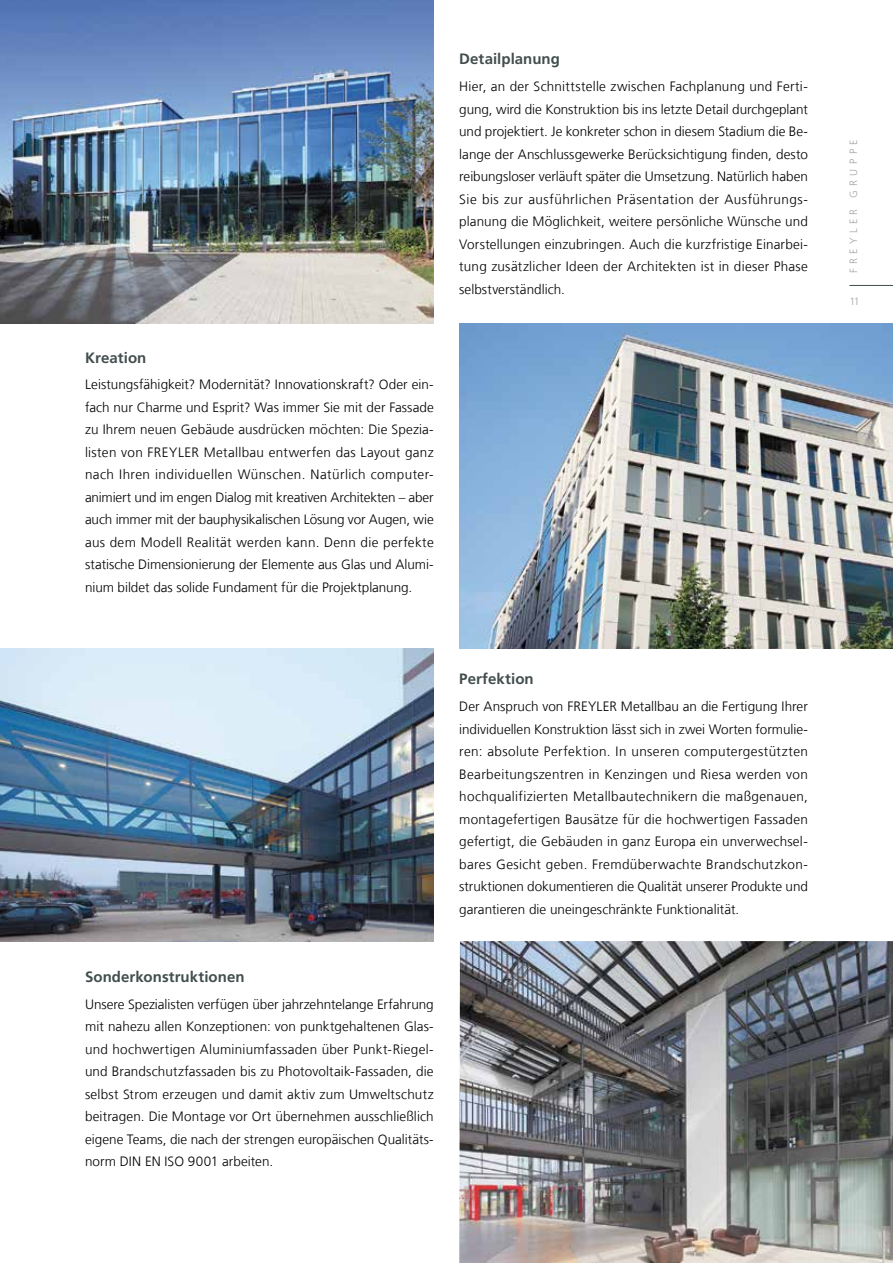
<style>
.page{position:relative;width:893px;height:1263px;background:#fff}
.page>*{position:absolute;margin:0;border:0;box-sizing:border-box;transform-origin:0 0}
.t1{font:700 15px "Frutiger LT Com";letter-spacing:.005em;color:#424e4e}
.t2{font:300 13.5px/22.5px "Frutiger LT Com";color:#000;text-align:justify}
.t3{font:300 10.5px "Frutiger LT Com";letter-spacing:.42em;color:#a1a7a7}
</style>
<div class="page">
<hr style="left:849px;top:285px;width:44px;height:1px;background:#424e4e">
<img style="left:0;top:0;width:1px;height:939px">
<img style="left:459px;top:941px;width:434px;height:322px">
<img style="left:1px;top:0;width:433px;height:324px">
<img style="left:0;top:649px;width:434px;height:292px">
<img style="left:459px;top:324px;width:434px;height:325px">
<p class="t1" style="left:85px;top:348px;width:63px">Kreation</p>
<p class="t2" style="left:85px;top:373px;width:350px">Leistungsfähigkeit? Modernität? Innovationskraft? Oder ein&shy;fach nur Charme und Esprit? Was immer Sie mit der Fassade zu Ihrem neuen Gebäude ausdrücken möchten: Die Spezia&shy;listen von FREYLER Metallbau entwerfen das Layout ganz nach Ihren individuellen Wünschen. Natürlich computer&shy;animiert und im engen Dialog mit kreativen Architekten – aber auch immer mit der bauphysikalischen Lösung vor Augen, wie aus dem Modell Realität werden kann. Denn die perfekte statische Dimensionierung der Elemente aus Glas und Alumi&shy;nium bildet das solide Fundament für die Projektplanung.</p>
<p class="t1" style="left:459px;top:50px;width:102px">Detailplanung</p>
<p class="t2" style="left:459px;top:75px;width:350px">Hier, an der Schnittstelle zwischen Fachplanung und Ferti&shy;gung, wird die Konstruktion bis ins letzte Detail durchgeplant und projektiert. Je konkreter schon in diesem Stadium die Be&shy;lange der Anschlussgewerke -Berücksichtigung finden, desto reibungsloser verläuft später die Umsetzung. Natürlich haben Sie bis zur ausführlichen Präsentation der Ausführungs&shy;planung die Möglichkeit, weitere persönliche Wünsche und Vorstellungen einzubringen. Auch die kurzfristige Einarbei&shy;tung zusätzlicher Ideen der Architekten ist in dieser Phase selbstverständlich.</p>
<p class="t1" style="left:85px;top:968px;width:161px">Sonderkonstruktionen</p>
<p class="t2" style="left:85px;top:993px;width:350px">Unsere Spezialisten verfügen über jahrzehntelange Erfahrung mit nahezu allen Konzeptionen: von punktgehaltenen Glas&shy;und hochwertigen Aluminiumfassaden über Punkt-Riegel&shy;und Brandschutzfassaden bis zu Photovoltaik-Fassaden, die selbst Strom erzeugen und damit aktiv zum Umweltschutz beitragen. Die Montage vor Ort übernehmen ausschließlich eigene Teams, die nach der strengen europäischen Qualitäts&shy;norm DIN EN ISO 9001 arbeiten.</p>
<p class="t1" style="left:459px;top:670px;width:76px">Perfektion</p>
<p class="t2" style="left:459px;top:695px;width:350px">Der Anspruch von FREYLER Metallbau an die Fertigung Ihrer individuellen Konstruktion lässt sich in zwei Worten formulie&shy;ren: absolute Perfektion. In unseren computergestützten Bearbeitungszentren in Kenzingen und Riesa werden von hochqualifizierten Metallbautechnikern die maßgenauen, montagefertigen Bausätze für die hochwertigen Fassaden gefertigt, die Gebäuden in ganz Europa ein unverwechsel&shy;bares Gesicht geben. Fremdüberwachte Brandschutzkon&shy;struktionen dokumentieren die Qualität unserer Produkte und garantieren die uneingeschränkte Funktionalität.</p>
<p class="t3" style="left:847px;top:273px;width:135px;rotate:-90deg">FREYLER GRUPPE</p>
<p class="t3" style="left:849px;top:295px;width:12px">11</p>
</div>
